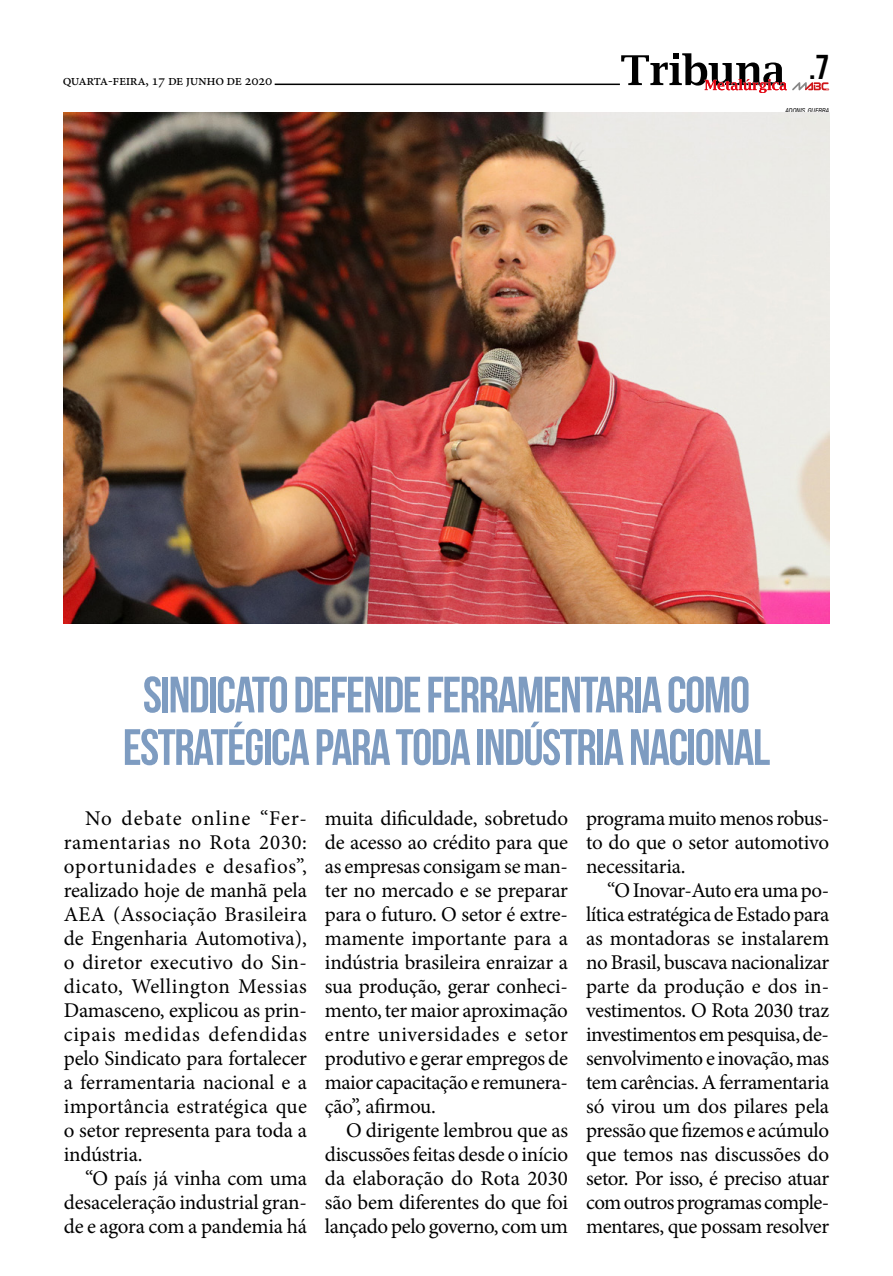
<style>
.page{position:relative;width:893px;height:1276px;background:#fff}
.page>*{position:absolute;margin:0;border:0;box-sizing:border-box;transform-origin:0 0}
.t1{font:51px/52.5px "Bebas Neue";letter-spacing:-.03em;color:#7e9cc1;text-align:center}
.t2{font:34.5px "Bebas Neue";color:#000}
.t3{font:21px/24px "Minion Pro";letter-spacing:-.01em;color:#000;text-align:justify}
.t4{font:15px "Minion Pro";letter-spacing:-.03em;color:#000}
.t5{font:italic condensed 6.6px "Swiss 721 BT";color:#000}
</style>
<div class="page">
<svg style="left:621px;top:53px;width:208px;height:40px"></svg>
<hr style="left:275px;top:84px;width:345px;height:1px;background:#000">
<img style="left:64px;top:113px;width:765px;height:510px">
<p class="t4" style="left:63px;top:70px;width:211px">quarta-feira, 17 de junho de 2020</p>
<h2 class="t2" style="left:809px;top:48px;width:22px">.7</h2>
<p class="t5" style="left:785px;top:106px;width:45px">ADONIS GUERRA</p>
<h1 class="t1" style="left:123px;top:668px;width:649px">SINDICATO DEFENDE FERRAMENTARIA COMO<br>ESTRATÉGICA PARA TODA INDÚSTRIA NACIONAL</h1>
<p class="t3" style="left:64px;top:806px;width:245px;text-indent:21px">No debate online “Fer&shy;ramentarias no Rota 2030: oportunidades e desafios”, realizado hoje de manhã pela AEA (Associação Brasileira de Engenharia Automotiva), o diretor executivo do Sin&shy;dicato, Wellington Messias Damasceno, explicou as prin&shy;cipais medidas defendidas pelo Sindicato para fortalecer a ferramentaria nacional e a importância estratégica que o setor representa para toda a indústria.</p>
<p class="t3" style="left:64px;top:1166px;width:245px;text-indent:21px">“O país já vinha com uma desaceleração industrial gran&shy;de e agora com a pandemia há</p>
<p class="t3" style="left:325px;top:806px;width:245px">muita dificuldade, sobretudo de acesso ao crédito para que as empresas consigam se man&shy;ter no mercado e se preparar para o futuro. O setor é extre&shy;mamente importante para a indústria brasileira enraizar a sua produção, gerar conheci&shy;mento, ter maior aproximação entre universidades e setor produtivo e gerar empregos de maior capacitação e remunera&shy;ção”, afirmou.</p>
<p class="t3" style="left:325px;top:1118px;width:245px;text-indent:21px">O dirigente lembrou que as discussões feitas desde o início da elaboração do Rota 2030 são bem diferentes do que foi lançado pelo governo, com um</p>
<p class="t3" style="left:586px;top:806px;width:245px">programa muito menos robus&shy;to do que o setor automotivo necessitaria.</p>
<p class="t3" style="left:586px;top:878px;width:245px;text-indent:21px">“O Inovar-Auto era uma po&shy;lítica estratégica de Estado para as montadoras se instalarem no Brasil, buscava nacionalizar parte da produção e dos in&shy;vestimentos. O Rota 2030 traz investimentos em pesquisa, de&shy;senvolvimento e inovação, mas tem carências. A ferramentaria só virou um dos pilares pela pressão que fizemos e acúmulo que temos nas discussões do setor. Por isso, é preciso atuar com outros programas comple&shy;mentares, que possam resolver</p>
</div>
